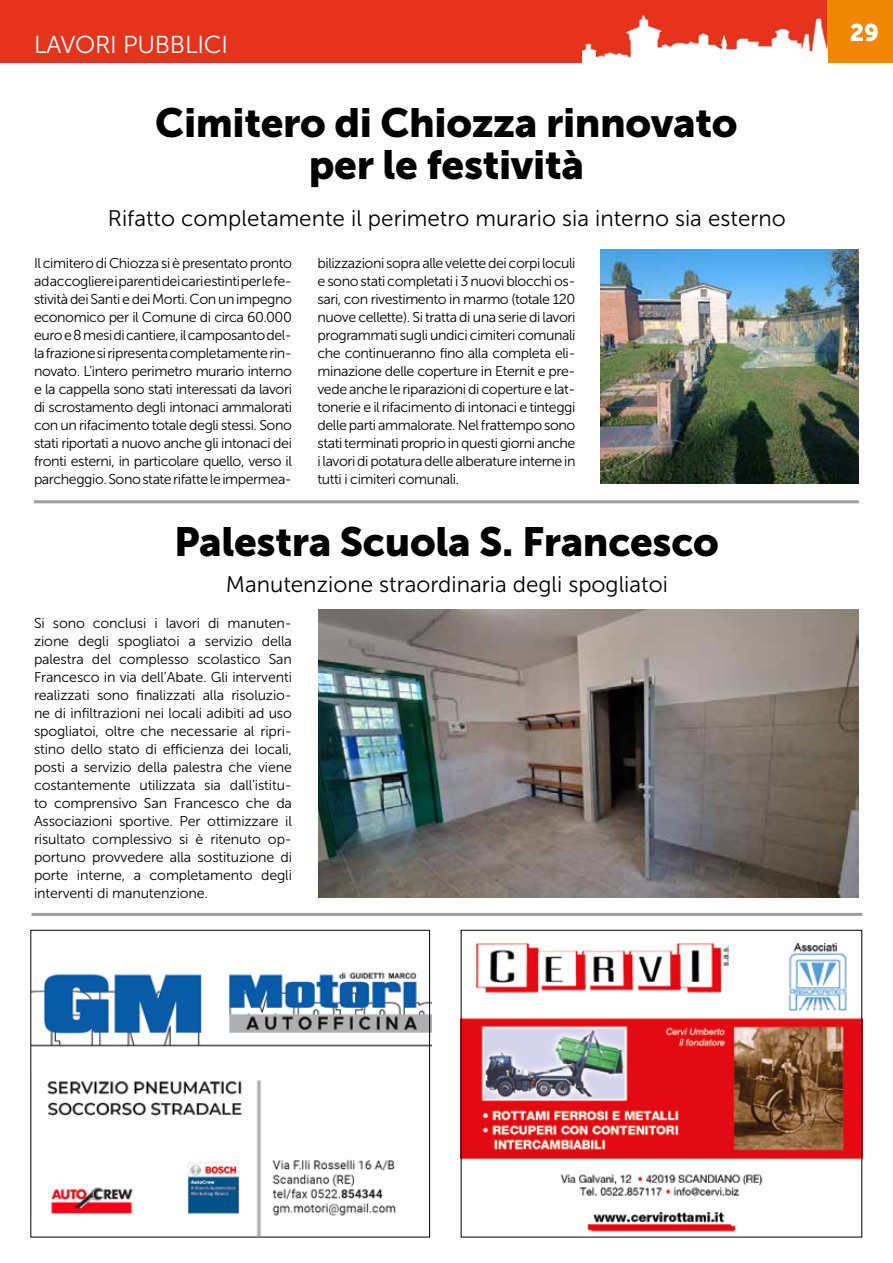
<style>
.page{position:relative;width:893px;height:1263px;background:#fff}
.page>*{position:absolute;margin:0;border:0;box-sizing:border-box;transform-origin:0 0}
.t1{font:40.5px/42px "Museo Sans 900";letter-spacing:-.01em;color:#000;text-align:center}
.t2{font:24.45px "Museo Sans 300";letter-spacing:-.01em;color:#fff}
.t3{font:24px "Museo Sans 900";color:#fff}
.t4{font:22.5px "Museo Sans 300";color:#000}
.t5{font:14.25px/18px "Museo Sans 300";letter-spacing:-.03em;color:#000;text-align:justify}
</style>
<div class="page">
<img style="left:32px;top:930px;width:399px;height:306px">
<img style="left:461px;top:942px;width:401px;height:296px">
<div style="left:30px;top:930px;width:400px;height:307px;border:1px solid #000"></div>
<hr style="left:32px;top:913px;width:830px;height:3px;background:#9d9d9c">
<div style="left:0;top:0;width:893px;height:63px;background:#e6331c"></div>
<div style="left:827px;top:0;width:66px;height:63px;background:#f18700"></div>
<img style="left:583px;top:16px;width:244px;height:47px">
<img style="left:601px;top:250px;width:258px;height:234px">
<hr style="left:34px;top:500px;width:825px;height:3px;background:#9d9d9c">
<img style="left:318px;top:610px;width:541px;height:288px">
<h2 class="t2" style="left:34px;top:31px;width:196px">LAVORI PUBBLICI</h2>
<h1 class="t1" style="left:155px;top:101px;width:584px">Cimitero di Chiozza rinnovato per le festività</h1>
<h3 class="t4" style="left:108px;top:206px;width:679px">Rifatto completamente il perimetro murario sia interno sia esterno</h3>
<p class="t5" style="left:34px;top:254px;width:259px">Il cimitero di Chiozza si è presentato pronto ad accogliere i parenti dei cari estinti per le fe&shy;stività dei Santi e dei Morti. Con un impegno economico per il Comune di circa 60.000 euro e 8 mesi di cantiere, il camposanto del&shy;la frazione si ripresenta completamente rin&shy;novato. L'intero perimetro murario interno e la cappella sono stati interessati da lavori di scrostamento degli intonaci ammalorati con un rifacimento totale degli stessi. Sono stati riportati a nuovo anche gli intonaci dei fronti esterni, in particolare quello, verso il parcheggio. Sono state rifatte le impermea-</p>
<p class="t5" style="left:317px;top:254px;width:259px">bilizzazioni sopra alle velette dei corpi loculi e sono stati completati i 3 nuovi blocchi os&shy;sari, con rivestimento in marmo (totale 120 nuove cellette). Si tratta di una serie di lavori programmati sugli undici cimiteri comunali che continueranno fino alla completa eli&shy;minazione delle coperture in Eternit e pre&shy;vede anche le riparazioni di coperture e lat&shy;tonerie e il rifacimento di intonaci e tinteggi delle parti ammalorate. Nel frattempo sono stati terminati proprio in questi giorni anche i lavori di potatura delle alberature interne in tutti i cimiteri comunali.</p>
<h1 class="t1" style="left:174px;top:520px;width:546px">Palestra Scuola S. Francesco</h1>
<h3 class="t4" style="left:226px;top:572px;width:444px">Manutenzione straordinaria degli spogliatoi</h3>
<p class="t5" style="left:34px;top:614px;width:259px">Si sono conclusi i lavori di manuten&shy;zione degli spogliatoi a servizio della palestra del complesso scolastico San Francesco in via dell’Abate. Gli interventi realizzati sono finalizzati alla risoluzio&shy;ne di infiltrazioni nei locali adibiti ad uso spogliatoi, oltre che necessarie al ripri&shy;stino dello stato di efficienza dei locali, posti a servizio della palestra che viene costantemente utilizzata sia dall’istitu&shy;to comprensivo San Francesco che da Associazioni sportive. Per ottimizzare il risultato complessivo si è ritenuto op&shy;portuno provvedere alla sostituzione di porte interne, a completamento degli interventi di manutenzione.</p>
<h3 class="t3" style="left:850px;top:19px;width:31px">29</h3>
</div>
